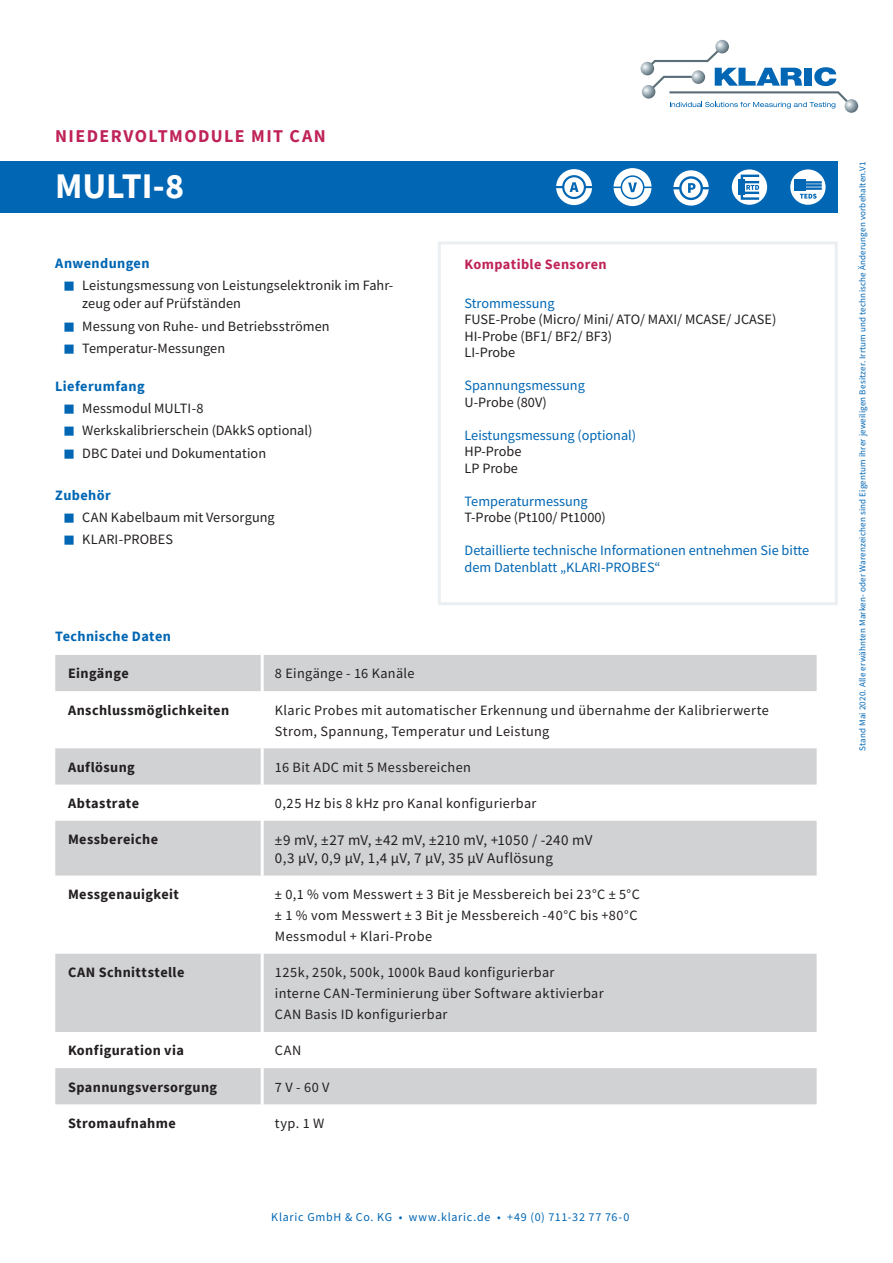
<style>
.page{position:relative;width:893px;height:1263px;background:#fff}
.page>*{position:absolute;margin:0;border:0;box-sizing:border-box;transform-origin:0 0}
.Produkt-Titel{font:700 36px "Source Sans Pro";letter-spacing:-.01em;color:#fff}
.Volt_Kategorie{font:700 18px "Source Sans Pro";letter-spacing:.08em;color:#bf2359}
.Tabellen_Zelleninhal{font:15px/18px "Source Sans Pro";letter-spacing:.02em;color:#231f20}
.Tabellen_Zelleninhal-2{font:14.25px/21px "Source Sans Pro";letter-spacing:.02em;color:#231f20}
.Tabelle_Zellenname_T{font:700 14.25px "Source Sans Pro";letter-spacing:.03em;color:#231f20}
.Varianten_Copy{font:14.25px "Source Sans Pro";color:#231f20}
.Varianten_Hinweis{font:14.25px "Source Sans Pro";color:#0166b3}
.Zwischenüberschrift{font:700 14.25px "Source Sans Pro";letter-spacing:.025em;color:#0166b3}
.Varianten_Copy-2{font:14.25px "Source Sans Pro";color:#0166b3}
.Varianten_Headline{font:700 14.25px "Source Sans Pro";letter-spacing:.03em;color:#bf2359}
.Varianten_Subline{font:14.25px "Source Sans Pro";color:#0166b3}
.t1{font:12px "Source Sans Pro";letter-spacing:.06em;color:#0166b3}
.t2{font:9px "Source Sans Pro";letter-spacing:.02em;color:#0166b3}
.s1{font-size:11.25px;color:#0166b3}
</style>
<div class="page">
<svg style="left:715px;top:40px;width:14px;height:13px"></svg>
<svg style="left:845px;top:99px;width:13px;height:14px"></svg>
<svg style="left:641px;top:44px;width:213px;height:65px"></svg>
<div style="left:0;top:162px;width:838px;height:51px;background:#0166b3"></div>
<svg style="left:55px;top:655px;width:762px;height:449px;fill:#d1d2d4"></svg>
<hr style="left:261px;top:655px;width:3px;height:36px;background:#fff">
<hr style="left:261px;top:691px;width:3px;height:57px;background:#fff">
<hr style="left:261px;top:748px;width:3px;height:36px;background:#fff">
<hr style="left:261px;top:784px;width:3px;height:37px;background:#fff">
<hr style="left:261px;top:821px;width:3px;height:54px;background:#fff">
<hr style="left:261px;top:875px;width:3px;height:79px;background:#fff">
<hr style="left:261px;top:954px;width:3px;height:78px;background:#fff">
<hr style="left:261px;top:1032px;width:3px;height:36px;background:#fff">
<hr style="left:261px;top:1068px;width:3px;height:36px;background:#fff">
<div style="left:438px;top:241px;width:400px;height:364px;border:3px solid #ebeff1"></div>
<svg style="left:612px;top:167px;width:41px;height:40px"></svg>
<div style="left:611px;top:166px;width:43px;height:42px;border:2px solid #0166b3;border-radius:50%"></div>
<hr style="left:613px;top:187px;width:39px;height:1px;background:#0166b3">
<div style="left:621px;top:176px;width:23px;height:23px;background:#fff;border-radius:50%"></div>
<div style="left:621px;top:175px;width:23px;height:24px;border:2px solid #0166b3;border-radius:50%"></div>
<svg style="left:628px;top:182px;width:9px;height:10px"></svg>
<svg style="left:554px;top:167px;width:40px;height:40px"></svg>
<div style="left:553px;top:166px;width:42px;height:42px;border:3px solid #0166b3;border-radius:50%"></div>
<hr style="left:554px;top:186px;width:40px;height:2px;background:#0166b3">
<svg style="left:563px;top:176px;width:22px;height:22px"></svg>
<div style="left:562px;top:175px;width:24px;height:24px;border:2px solid #0166b3;border-radius:50%"></div>
<svg style="left:570px;top:182px;width:9px;height:10px"></svg>
<svg style="left:730px;top:168px;width:39px;height:39px"></svg>
<div style="left:728px;top:166px;width:43px;height:42px;border:4px solid #0166b3;border-radius:50%"></div>
<div style="left:738px;top:179px;width:6px;height:16px;background:#0166b3"></div>
<svg style="left:739px;top:173px;width:22px;height:28px"></svg>
<svg style="left:788px;top:168px;width:39px;height:39px"></svg>
<div style="left:787px;top:166px;width:42px;height:42px;border:4px solid #0166b3;border-radius:50%"></div>
<hr style="left:804px;top:181px;width:18px;height:3px;background:#0166b3">
<hr style="left:804px;top:184px;width:18px;height:3px;background:#0166b3">
<hr style="left:804px;top:187px;width:18px;height:3px;background:#0166b3">
<div style="left:794px;top:180px;width:12px;height:11px;background:#0166b3"></div>
<svg style="left:800px;top:194px;width:17px;height:5px"></svg>
<svg style="left:672px;top:168px;width:38px;height:39px"></svg>
<div style="left:670px;top:167px;width:42px;height:42px;border:4px solid #0166b3;border-radius:50%"></div>
<hr style="left:671px;top:187px;width:40px;height:2px;background:#0166b3">
<svg style="left:680px;top:177px;width:22px;height:22px"></svg>
<div style="left:679px;top:176px;width:24px;height:24px;border:2px solid #0166b3;border-radius:50%"></div>
<svg style="left:688px;top:183px;width:7px;height:10px"></svg>
<p class="Volt_Kategorie" style="left:55px;top:124px;width:272px">NIEDERVOLTMODULE MIT CAN</p>
<p class="Produkt-Titel" style="left:55px;top:162px;width:130px">MULTI-8</p>
<p class="Zwischenüberschrift" style="left:55px;top:254px;width:96px">Anwendungen</p>
<p class="Tabellen_Zelleninhal-2" style="left:82px;top:276px;width:312px;line-height:18px;text-indent:-18px"><span class="s1">■</span> Leistungsmessung von Leistungselektronik im Fahr&shy;zeug oder auf Prüfständen</p>
<p class="Tabellen_Zelleninhal-2" style="left:64px;top:315px;width:267px"><span class="s1">■</span> Messung von Ruhe- und Betriebsströmen</p>
<p class="Tabellen_Zelleninhal-2" style="left:64px;top:337px;width:162px"><span class="s1">■</span> Temperatur-Messungen</p>
<p class="Zwischenüberschrift" style="left:55px;top:376px;width:91px">Lieferumfang</p>
<p class="Tabellen_Zelleninhal-2" style="left:64px;top:398px;width:141px"><span class="s1">■</span> Messmodul MULTI-8</p>
<p class="Tabellen_Zelleninhal-2" style="left:64px;top:420px;width:250px"><span class="s1">■</span> Werkskalibrierschein (DAkkS optional)</p>
<p class="Tabellen_Zelleninhal-2" style="left:64px;top:442px;width:203px"><span class="s1">■</span> DBC Datei und Dokumentation</p>
<p class="Zwischenüberschrift" style="left:55px;top:485px;width:57px">Zubehör</p>
<p class="Tabellen_Zelleninhal-2" style="left:64px;top:507px;width:212px"><span class="s1">■</span> CAN Kabelbaum mit Versorgung</p>
<p class="Tabellen_Zelleninhal-2" style="left:64px;top:529px;width:110px"><span class="s1">■</span> KLARI-PROBES</p>
<p class="Varianten_Headline" style="left:465px;top:255px;width:144px">Kompatible Sensoren</p>
<p class="Varianten_Subline" style="left:465px;top:294px;width:91px">Strommessung</p>
<p class="Varianten_Copy" style="left:465px;top:311px;width:313px">FUSE-Probe (Micro/ Mini/ ATO/ MAXI/ MCASE/ JCASE)</p>
<p class="Varianten_Copy" style="left:465px;top:327px;width:149px">HI-Probe (BF1/ BF2/ BF3)</p>
<p class="Varianten_Copy" style="left:465px;top:344px;width:52px">LI-Probe</p>
<p class="Varianten_Copy-2" style="left:465px;top:377px;width:122px">Spannungsmessung</p>
<p class="Varianten_Copy" style="left:465px;top:393px;width:84px">U-Probe (80V)</p>
<p class="Varianten_Copy-2" style="left:465px;top:426px;width:173px">Leistungsmessung (optional)</p>
<p class="Varianten_Copy" style="left:465px;top:443px;width:58px">HP-Probe</p>
<p class="Varianten_Copy" style="left:465px;top:459px;width:55px">LP Probe</p>
<p class="Varianten_Hinweis" style="left:465px;top:492px;width:125px">Temperaturmessung</p>
<p class="Varianten_Copy" style="left:465px;top:509px;width:143px">T-Probe (Pt100/ Pt1000)</p>
<p class="Varianten_Hinweis" style="left:465px;top:542px;width:346px">Detaillierte technische Informationen entnehmen Sie bitte</p>
<p class="Varianten_Hinweis" style="left:465px;top:558px;width:198px">dem Datenblatt „KLARI-PROBES“</p>
<p class="Zwischenüberschrift" style="left:55px;top:626px;width:117px">Technische Daten</p>
<p class="Tabelle_Zellenname_T" style="left:68px;top:664px;width:62px">Eingänge</p>
<p class="Tabellen_Zelleninhal-2" style="left:275px;top:663px;width:141px">8 Eingänge - 16 Kanäle</p>
<p class="Tabelle_Zellenname_T" style="left:68px;top:700px;width:163px">Anschlussmöglichkeiten</p>
<p class="Tabellen_Zelleninhal-2" style="left:275px;top:699px;width:495px">Klaric Probes mit automatischer Erkennung und übernahme der Kalibrierwerte</p>
<p class="Tabellen_Zelleninhal-2" style="left:275px;top:720px;width:276px">Strom, Spannung, Temperatur und Leistung</p>
<p class="Tabelle_Zellenname_T" style="left:68px;top:757px;width:68px">Auflösung</p>
<p class="Tabellen_Zelleninhal-2" style="left:275px;top:756px;width:198px">16 Bit ADC mit 5 Messbereichen</p>
<p class="Tabelle_Zellenname_T" style="left:68px;top:794px;width:73px">Abtastrate</p>
<p class="Tabellen_Zelleninhal-2" style="left:275px;top:793px;width:263px">0,25 Hz bis 8 kHz pro Kanal konfigurierbar</p>
<p class="Tabelle_Zellenname_T" style="left:68px;top:830px;width:92px">Messbereiche</p>
<p class="Tabellen_Zelleninhal" style="left:275px;top:831px;width:319px">±9 mV, ±27 mV, ±42 mV, ±210 mV, +1050 / -240 mV<br>0,3 µV, 0,9 µV, 1,4 µV, 7 µV, 35 µV Auflösung</p>
<p class="Tabelle_Zellenname_T" style="left:68px;top:884px;width:113px">Messgenauigkeit</p>
<p class="Tabellen_Zelleninhal-2" style="left:275px;top:884px;width:366px">± 0,1 % vom Messwert ± 3 Bit je Messbereich bei 23°C ± 5°C ± 1 % vom Messwert ± 3 Bit je Messbereich -40°C bis +80°C<br>Messmodul + Klari-Probe</p>
<p class="Tabelle_Zellenname_T" style="left:68px;top:963px;width:118px">CAN Schnittstelle</p>
<p class="Tabellen_Zelleninhal-2" style="left:275px;top:962px;width:330px">125k, 250k, 500k, 1000k Baud konfigurierbar<br>interne CAN-Terminierung über Software aktivierbar<br>CAN Basis ID konfigurierbar</p>
<p class="Tabelle_Zellenname_T" style="left:68px;top:1041px;width:117px">Konfiguration via</p>
<p class="Tabellen_Zelleninhal-2" style="left:275px;top:1040px;width:28px">CAN</p>
<p class="Tabelle_Zellenname_T" style="left:68px;top:1077px;width:151px">Spannungsversorgung</p>
<p class="Tabellen_Zelleninhal-2" style="left:275px;top:1076px;width:56px">7 V - 60 V</p>
<p class="Tabelle_Zellenname_T" style="left:68px;top:1113px;width:109px">Stromaufnahme</p>
<p class="Tabellen_Zelleninhal-2" style="left:275px;top:1112px;width:51px">typ. 1 W</p>
<p class="t1" style="left:271px;top:1209px;width:360px">Klaric GmbH &amp; Co. KG • www.klaric.de • +49 (0) 711-32 77 76-0</p>
<p class="t2" style="left:857px;top:751px;width:591px;rotate:-90deg">Stand Mai 2020. Alle erwähnten Marken- oder Warenzeichen sind Eigentum ihrer jeweiligen Besitzer. Irrtum und technische Änderungen vorbehalten.V1</p>
</div>
